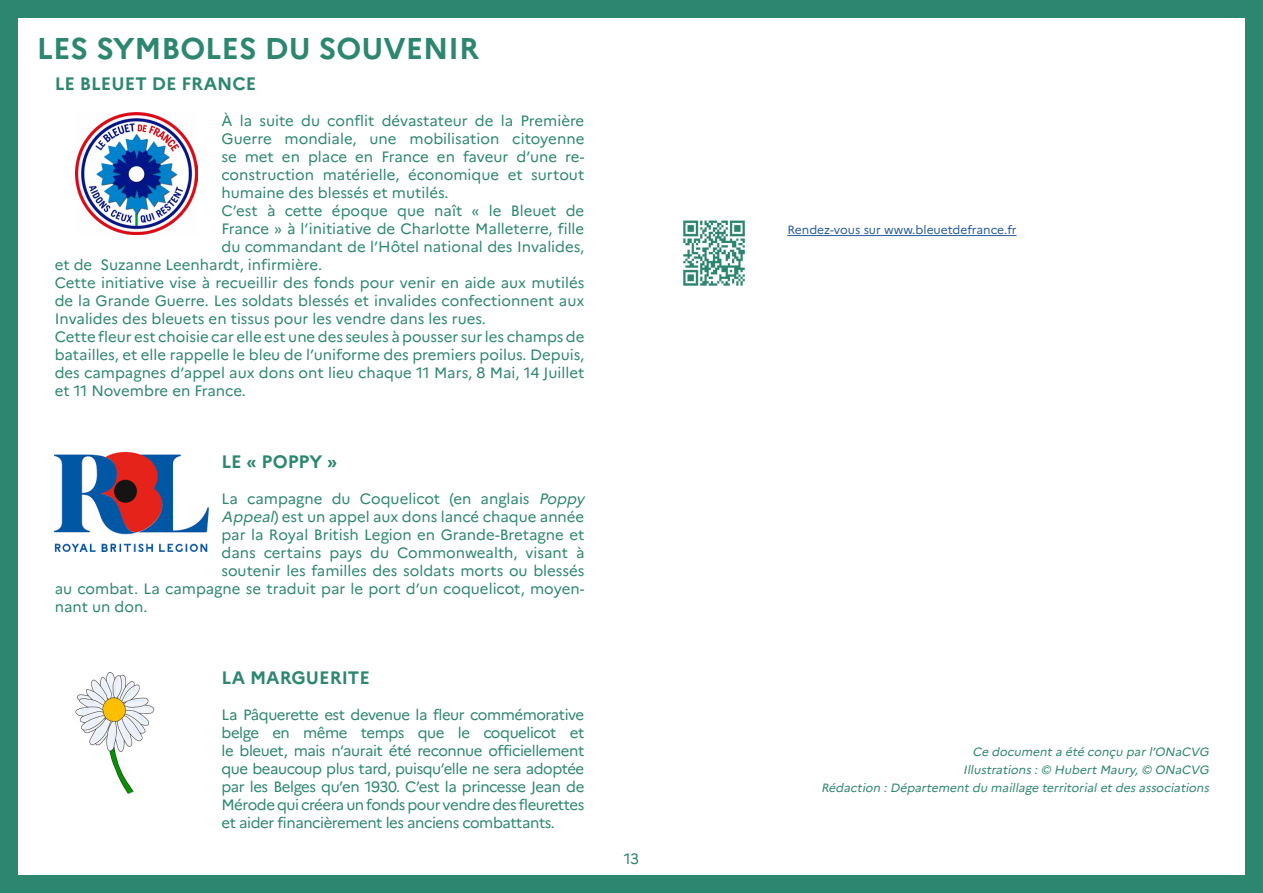
<style>
.page{position:relative;width:1263px;height:893px;background:#fff}
.page>*{position:absolute;margin:0;border:0;box-sizing:border-box;transform-origin:0 0}
.t1{font:700 30px "Marianne";color:#2c8670}
.t2{font:700 18px "Marianne";color:#2c8670}
.t3{font:15px/18px "Marianne";color:#2c8670;text-align:justify}
.t4{font:italic 12px/18px "Marianne";color:#2c8670;text-align:right}
.t5{font:12px "Marianne";color:#275b9b}
.s1{font-style:italic}
</style>
<div class="page">
<div style="left:0;top:0;width:1263px;height:893px;border:18px solid #2c8670"></div>
<svg style="left:0;top:0;width:1px;height:893px"></svg>
<hr style="left:787px;top:235px;width:229px;height:1px;background:#275b9b">
<img style="left:76px;top:113px;width:122px;height:121px">
<img style="left:55px;top:452px;width:154px;height:99px">
<img style="left:682px;top:220px;width:64px;height:66px">
<img style="left:75px;top:672px;width:80px;height:122px">
<h1 class="t1" style="left:37px;top:30px;width:444px">LES SYMBOLES DU SOUVENIR</h1>
<p class="t2" style="left:55px;top:73px;width:203px">LE BLEUET DE FRANCE</p>
<p class="t3" style="left:221px;top:112px;width:364px">À la suite du conflit dévastateur de la Première</p>
<p class="t3" style="left:221px;top:130px;width:364px">Guerre mondiale, une mobilisation citoyenne</p>
<p class="t3" style="left:221px;top:148px;width:364px">se met en place en France en faveur d’une re-</p>
<p class="t3" style="left:221px;top:166px;width:364px">construction matérielle, économique et surtout</p>
<p class="t3" style="left:221px;top:184px;width:229px">humaine des blessés et mutilés.</p>
<p class="t3" style="left:221px;top:202px;width:364px">C’est à cette époque que naît « le Bleuet de</p>
<p class="t3" style="left:221px;top:220px;width:364px">France » à l’initiative de Charlotte Malleterre, fille</p>
<p class="t3" style="left:221px;top:238px;width:364px">du commandant de l’Hôtel national des Invalides,</p>
<p class="t3" style="left:55px;top:256px;width:269px">et de Suzanne Leenhardt, infirmière.</p>
<p class="t3" style="left:55px;top:274px;width:531px">Cette initiative vise à recueillir des fonds pour venir en aide aux mutilés</p>
<p class="t3" style="left:55px;top:292px;width:531px">de la Grande Guerre. Les soldats blessés et invalides confectionnent aux</p>
<p class="t3" style="left:55px;top:310px;width:433px">Invalides des bleuets en tissus pour les vendre dans les rues.</p>
<p class="t3" style="left:55px;top:328px;width:531px">Cette fleur est choisie car elle est une des seules à pousser sur les champs de</p>
<p class="t3" style="left:55px;top:346px;width:531px">batailles, et elle rappelle le bleu de l’uniforme des premiers poilus. Depuis,</p>
<p class="t3" style="left:55px;top:364px;width:531px">des campagnes d’appel aux dons ont lieu chaque 11 Mars, 8 Mai, 14 Juillet</p>
<p class="t3" style="left:55px;top:382px;width:193px">et 11 Novembre en France.</p>
<p class="t2" style="left:221px;top:451px;width:117px">LE « POPPY »</p>
<p class="t3" style="left:221px;top:490px;width:368px">La campagne du Coquelicot (en anglais <span class="s1">Poppy</span></p>
<p class="t3" style="left:221px;top:508px;width:364px"><span class="s1">Appeal</span>) est un appel aux dons lancé chaque année</p>
<p class="t3" style="left:221px;top:526px;width:364px">par la Royal British Legion en Grande-Bretagne et</p>
<p class="t3" style="left:221px;top:544px;width:364px">dans certains pays du Commonwealth, visant à</p>
<p class="t3" style="left:221px;top:562px;width:364px">soutenir les familles des soldats morts ou blessés</p>
<p class="t3" style="left:55px;top:580px;width:531px">au combat. La campagne se traduit par le port d’un coquelicot, moyen-</p>
<p class="t3" style="left:55px;top:598px;width:94px">nant un don.</p>
<p class="t2" style="left:221px;top:667px;width:150px">LA MARGUERITE</p>
<p class="t3" style="left:221px;top:706px;width:364px">La Pâquerette est devenue la fleur commémorative belge en même temps que le coquelicot et le bleuet, mais n’aurait été reconnue officiellement que beaucoup plus tard, puisqu’elle ne sera adoptée par les Belges qu’en 1930. C’est la princesse Jean de Mérode qui créera un fonds pour vendre des fleurettes et aider financièrement les anciens combattants.</p>
<p class="t3" style="left:624px;top:850px;width:17px">13</p>
<p class="t5" style="left:787px;top:222px;width:231px">Rendez-vous sur www.bleuetdefrance.fr</p>
<p class="t4" style="left:821px;top:743px;width:392px">Ce document a été conçu parl’ONaCVG<br>Illustrations :© Hubert Maury,© ONaCVG<br>Rédaction :Département du maillage territorialet des associations</p>
</div>
